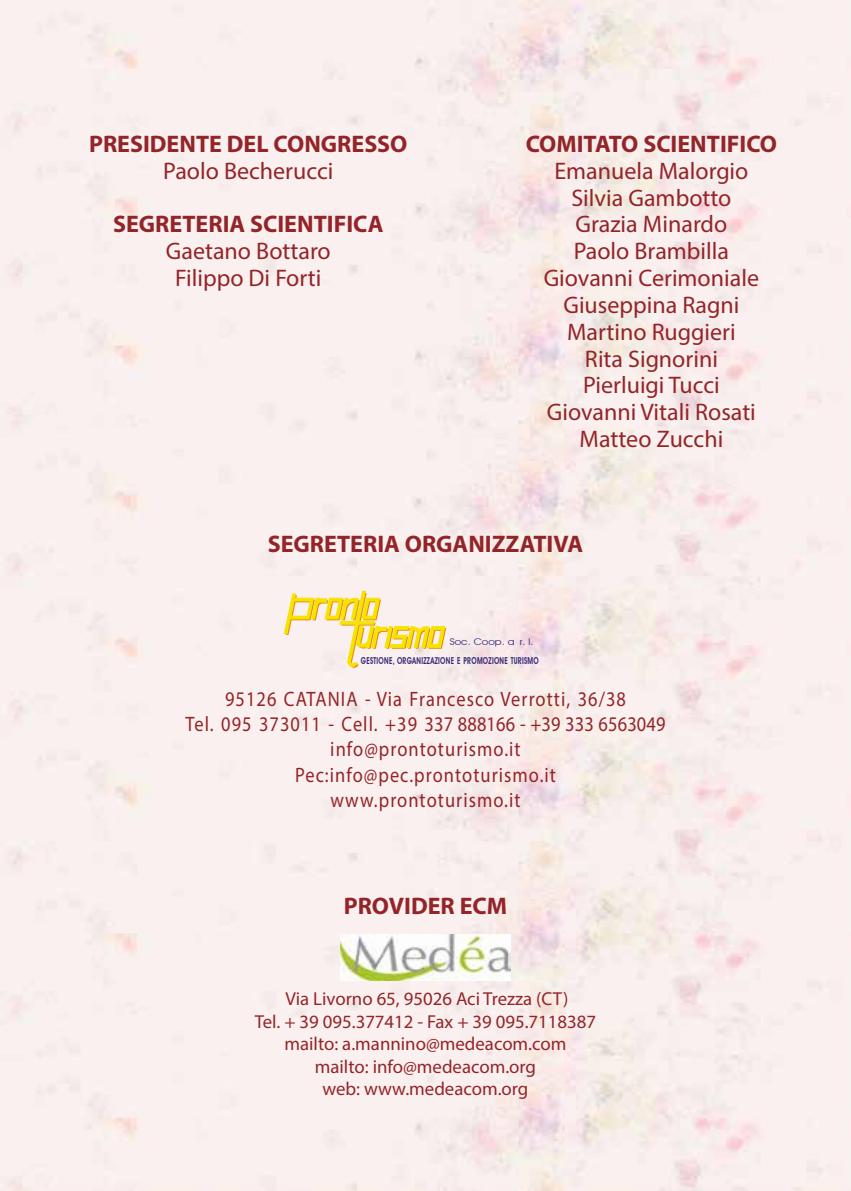
<style>
.page{position:relative;width:851px;height:1191px;background:#fff}
.page>*{position:absolute;margin:0;border:0;box-sizing:border-box;transform-origin:0 0}
.t1{font:24px/26.8px "Myriad Pro";color:#932529;text-align:center}
.t2{font:700 24px "Myriad Pro";color:#932529}
.t3{font:20.8px/25px "Myriad Pro";letter-spacing:.06em;color:#932529;text-align:center;scale:.88 1}
.t4{font:18.8px/22.6px "Myriad Pro";color:#932529;text-align:center}
.t5{font:600 9.6px "Avant Garde IT Cby BT";letter-spacing:.04em;color:#372a76;scale:.7 1}
.t6{font:9.2px "Avant Garde IT Cby BT";color:#372a76;scale:1.17 1}
</style>
<div class="page">
<img style="left:0;top:0;width:850px;height:1191px">
<svg style="left:283px;top:590px;width:163px;height:79px"></svg>
<img style="left:340px;top:934px;width:170px;height:46px">
<p class="t2" style="left:89px;top:128px;width:320px">PRESIDENTE DEL CONGRESSO</p>
<p class="t1" style="left:163px;top:157px;width:172px">Paolo Becherucci</p>
<p class="t2" style="left:113px;top:209px;width:272px">SEGRETERIA SCIENTIFICA</p>
<p class="t1" style="left:166px;top:237px;width:166px">Gaetano Bottaro<br>Filippo Di Forti</p>
<p class="t2" style="left:525px;top:128px;width:253px">COMITATO SCIENTIFICO</p>
<p class="t1" style="left:543px;top:157px;width:217px">Emanuela Malorgio<br>Silvia Gambotto<br>Grazia Minardo<br>Paolo Brambilla<br>Giovanni Cerimoniale<br>Giuseppina Ragni<br>Martino Ruggieri<br>Rita Signorini<br>Pierluigi Tucci<br>Giovanni Vitali Rosati<br>Matteo Zucchi</p>
<p class="t2" style="left:268px;top:528px;width:317px">SEGRETERIA ORGANIZZATIVA</p>
<p class="t6" style="left:449px;top:636px;width:73px">Soc. Coop. a r. l.</p>
<p class="t5" style="left:361px;top:654px;width:256px">GESTIONE, ORGANIZZAZIONE E PROMOZIONE TURISMO</p>
<p class="t3" style="left:185px;top:686px;width:547px">95126 CATANIA - Via Francesco Verrotti, 36/38<br>Tel. 095 373011 - Cell. +39 337 888166 - +39 333 6563049 info@prontoturismo.it<br>Pec:info@pec.prontoturismo.it<br>www.prontoturismo.it</p>
<p class="t2" style="left:344px;top:890px;width:165px">PROVIDER ECM</p>
<p class="t4" style="left:255px;top:987px;width:342px">Via Livorno 65, 95026 Aci Trezza (CT)<br>Tel. + 39 095.377412 - Fax + 39 095.7118387 mailto: a.mannino@medeacom.com<br>mailto: info@medeacom.org<br>web: www.medeacom.org</p>
</div>
